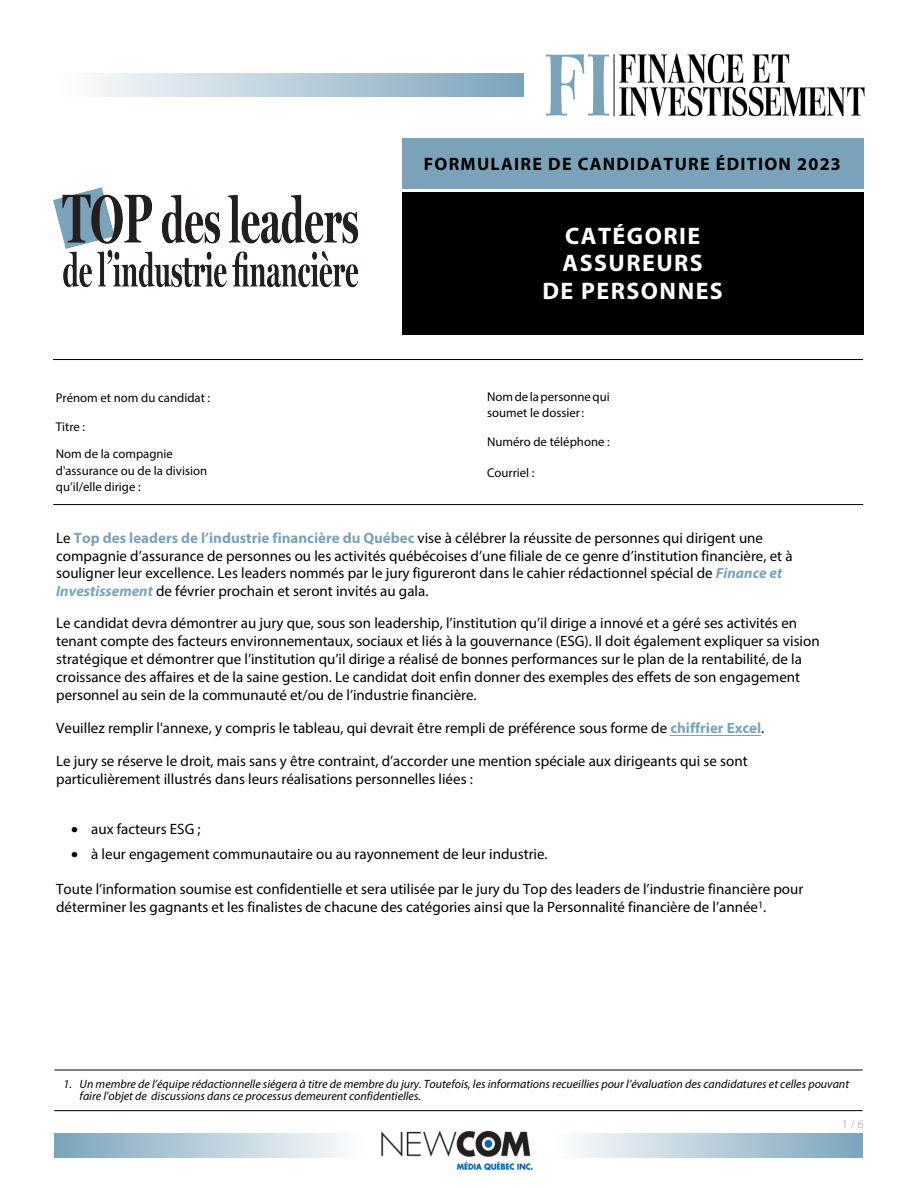
<style>
.page{position:relative;width:918px;height:1188px;background:#fff}
.page>*{position:absolute;margin:0;border:0;box-sizing:border-box;transform-origin:0 0}
.t1{font:700 24px/27.6px "Myriad Pro";letter-spacing:.06em;color:#fff;text-align:center}
.t2{font:700 18px "Myriad Pro";letter-spacing:.07em;color:#000}
.t3{font:15px/18px "Myriad Pro";color:#000}
.t4{font:12.75px/27.2px "Myriad Pro";color:#000}
.t5{font:italic 12px/12px "Myriad Pro";color:#000}
.t6{font:12px "Myriad Pro";color:#bfbfbf}
.s1{font-weight:700;color:#7aa3ba}
.s2{font-weight:700;font-style:italic;color:#7aa3ba}
</style>
<div class="page">
<div style="left:403px;top:138px;width:461px;height:51px;background:#7aa3ba"></div>
<div style="left:403px;top:192px;width:461px;height:143px;background:#000"></div>
<hr style="left:671px;top:735px;width:90px;height:1px;background:#7aa3ba">
<hr style="left:54px;top:1070px;width:809px;height:1px;background:#000">
<hr style="left:54px;top:1110px;width:809px;height:1px;background:#000">
<hr style="left:53px;top:359px;width:810px;height:1px;background:#000">
<img style="left:53px;top:187px;width:305px;height:101px">
<hr style="left:53px;top:504px;width:810px;height:1px;background:#000">
<img style="left:381px;top:1130px;width:152px;height:39px">
<div style="left:550px;top:1134px;width:313px;height:23px;background:linear-gradient(to right,#fff,#7ba4bb)"></div>
<div style="left:55px;top:1134px;width:312px;height:23px;background:linear-gradient(to right,#7ba4bb,#feffff)"></div>
<div style="left:55px;top:73px;width:468px;height:24px;background:linear-gradient(to right,#fff,#7ba4bb)"></div>
<img style="left:545px;top:53px;width:320px;height:64px">
<p class="t2" style="left:424px;top:154px;width:419px">FORMULAIRE DE CANDIDATURE ÉDITION 2023</p>
<p class="t4" style="left:56px;top:384px;width:156px">Prénom et nom du candidat :</p>
<p class="t4" style="left:56px;top:413px;width:119px">titre :<br>Nom de la compagnie</p>
<p class="t4" style="left:56px;top:462px;width:153px;line-height:16.4px">d'assurance ou de la division qu’il/elle dirige :</p>
<h1 class="t1" style="left:542px;top:222px;width:182px">CATÉGORIE<br>ASSUREURS<br>DE PERSONNES</h1>
<p class="t4" style="left:487px;top:389px;width:124px;line-height:15.9px">Nom de la personne qui soumet le dossier :</p>
<p class="t4" style="left:487px;top:428px;width:124px">numéro de téléphone :</p>
<p class="t4" style="left:487px;top:459px;width:49px">Courriel :</p>
<p class="t3" style="left:56px;top:530px;width:738px;line-height:17.4px">Le <span class="s1">Top des leaders de l’industrie financière du Québec</span> vise à célébrer la réussite de personnes qui dirigent une compagnie d’assurance de personnes ou les activités québécoises d’une filiale de ce genre d’institution financière, et à souligner leur excellence. Les leaders nommés par le jury figureront dans le cahier rédactionnel spécial de <span class="s2">Finance et Investissement</span> de février prochain et seront invités au gala.</p>
<p class="t3" style="left:56px;top:614px;width:765px">Le candidat devra démontrer au jury que, sous son leadership, l’institution qu’il dirige a innové et a géré ses activités en tenant compte des facteurs environnementaux, sociaux et liés à la gouvernance (ESG). Il doit également expliquer sa vision stratégique et démontrer que l’institution qu’il dirige a réalisé de bonnes performances sur le plan de la rentabilité, de la croissance des affaires et de la saine gestion. Le candidat doit enfin donner des exemples des effets de son engagement personnel au sein de la communauté et/ou de l’industrie financière.</p>
<p class="t3" style="left:56px;top:719px;width:710px">Veuillez remplir l'annexe, y compris le tableau, qui devrait être rempli de préférence sous forme de <span class="s1">chiffrier Excel</span>.</p>
<p class="t3" style="left:56px;top:752px;width:693px">Le jury se réserve le droit, mais sans y être contraint, d’accorder une mention spéciale aux dirigeants qui se sont particulièrement illustrés dans leurs réalisations personnelles liées :</p>
<p class="t3" style="left:71px;top:819px;width:131px">• aux facteurs ESG ;</p>
<p class="t3" style="left:71px;top:845px;width:478px">• à leur engagement communautaire ou au rayonnement de leur industrie.</p>
<p class="t3" style="left:56px;top:880px;width:749px">Toute l’information soumise est confidentielle et sera utilisée par le jury du Top des leaders de l’industrie financière pour déterminer les gagnants et les finalistes de chacune des catégories ainsi que la Personnalité financière de l’année<sup>1</sup>.</p>
<p class="t5" style="left:80px;top:1078px;width:771px;text-indent:-16px">1. Un membre de l’équipe rédactionnelle siégera à titre de membre du jury. Toutefois, les informations recueillies pour l’évaluation des candidatures et celles pouvant faire l’objet de discussions dans ce processus demeurent confidentielles.</p>
<p class="t6" style="left:842px;top:1116px;width:23px">1 / 6</p>
</div>
